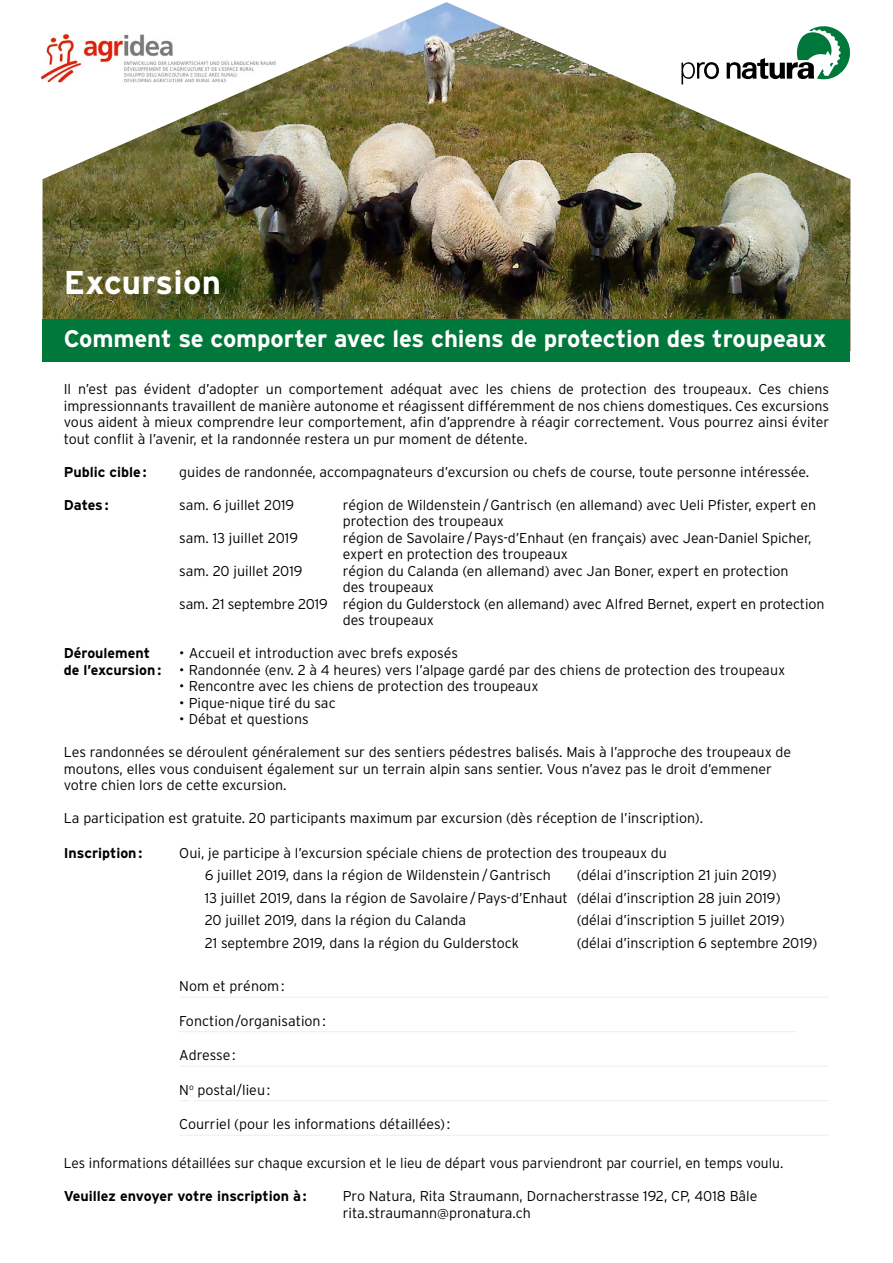
<style>
.page{position:relative;width:893px;height:1263px;background:#fff}
.page>*{position:absolute;margin:0;border:0;box-sizing:border-box;transform-origin:0 0}
.t1{font:700 33px "Interstate";letter-spacing:.01em;color:#fff}
.t2{font:700 24px "Interstate";letter-spacing:-.005em;color:#fff}
.t3{font:300 14.25px/16.5px "Interstate";color:#000}
.t4{font:700 14.25px "Interstate";color:#000}
</style>
<div class="page">
<hr style="left:179px;top:997px;width:650px;height:1px;background:#ecedee">
<hr style="left:179px;top:1031px;width:617px;height:1px;background:#ecedee">
<hr style="left:179px;top:1066px;width:650px;height:1px;background:#ecedee">
<hr style="left:194px;top:1100px;width:635px;height:1px;background:#ecedee">
<hr style="left:179px;top:1135px;width:650px;height:1px;background:#ecedee">
<img style="left:43px;top:2px;width:807px;height:317px">
<div style="left:43px;top:319px;width:807px;height:42px;background:#00783c"></div>
<p class="t1" style="left:64px;top:263px;width:159px">Excursion</p>
<p class="t2" style="left:64px;top:324px;width:764px">Comment se comporter avec les chiens de protection des troupeaux</p>
<p class="t3" style="left:64px;top:381px;width:767px;text-align:justify">Il n’est pas évident d’adopter un comportement adéquat avec les chiens de protection des troupeaux. Ces chiens impressionnants travaillent de manière autonome et réagissent différemment de nos chiens domestiques. Ces excursions vous aident à mieux comprendre leur comportement, afin d’apprendre à réagir correctement. Vous pourrez ainsi éviter tout conflit à l’avenir, et la randonnée restera un pur moment de détente.</p>
<p class="t4" style="left:64px;top:463px;width:84px">Public cible:</p>
<p class="t3" style="left:179px;top:463px;width:632px">guides de randonnée, accompagnateurs d’excursion ou chefs de course, toute personne intéressée.</p>
<p class="t4" style="left:64px;top:496px;width:46px">Dates:</p>
<p class="t3" style="left:179px;top:496px;width:117px">sam. 6 juillet 2019</p>
<p class="t3" style="left:343px;top:496px;width:475px">région de Wildenstein/Gantrisch (en allemand) avec Ueli Pfister, expert en protection des troupeaux</p>
<p class="t3" style="left:179px;top:529px;width:120px">sam. 13 juillet 2019</p>
<p class="t3" style="left:343px;top:529px;width:470px">région de Savolaire/Pays-d’Enhaut (en français) avec Jean-Daniel Spicher,</p>
<p class="t3" style="left:343px;top:546px;width:227px">expert en protection des troupeaux</p>
<p class="t3" style="left:179px;top:562px;width:125px">sam. 20 juillet 2019</p>
<p class="t3" style="left:343px;top:562px;width:447px">région du Calanda (en allemand) avec Jan Boner, expert en protection</p>
<p class="t3" style="left:343px;top:579px;width:93px">des troupeaux</p>
<p class="t3" style="left:179px;top:595px;width:647px">sam. 21 septembre 2019 région du Gulderstock (en allemand) avec Alfred Bernet, expert en protection</p>
<p class="t3" style="left:343px;top:612px;width:93px">des troupeaux</p>
<p class="t4" style="left:64px;top:644px;width:88px">Déroulement</p>
<p class="t3" style="left:179px;top:645px;width:280px">• Accueil et introduction avec brefs exposés</p>
<p class="t4" style="left:64px;top:661px;width:99px">de l’excursion:</p>
<p class="t3" style="left:179px;top:661px;width:607px">• Randonnée (env. 2 à 4 heures) vers l’alpage gardé par des chiens de protection des troupeaux</p>
<p class="t3" style="left:179px;top:678px;width:361px">• Rencontre avec les chiens de protection des troupeaux</p>
<p class="t3" style="left:179px;top:694px;width:158px">• Pique-nique tiré du sac</p>
<p class="t3" style="left:179px;top:711px;width:131px">• Débat et questions</p>
<p class="t3" style="left:64px;top:744px;width:729px">Les randonnées se déroulent généralement sur des sentiers pédestres balisés. Mais à l’approche des troupeaux de moutons, elles vous conduisent également sur un terrain alpin sans sentier. Vous n’avez pas le droit d’emmener</p>
<p class="t3" style="left:64px;top:777px;width:224px">votre chien lors de cette excursion.</p>
<p class="t3" style="left:64px;top:810px;width:641px">La participation est gratuite. 20 participants maximum par excursion (dès réception de l’inscription).</p>
<p class="t4" style="left:64px;top:844px;width:80px">Inscription:</p>
<p class="t3" style="left:179px;top:844px;width:489px">Oui, je participe à l’excursion spéciale chiens de protection des troupeaux du</p>
<p class="t3" style="left:205px;top:867px;width:348px">6 juillet 2019, dans la région de Wildenstein/Gantrisch</p>
<p class="t3" style="left:577px;top:867px;width:201px">(délai d’inscription 21 juin 2019)</p>
<p class="t3" style="left:205px;top:889px;width:577px">13 juillet 2019, dans la région de Savolaire/Pays-d’Enhaut (délai d’inscription 28 juin 2019)</p>
<p class="t3" style="left:205px;top:912px;width:263px">20 juillet 2019, dans la région du Calanda</p>
<p class="t3" style="left:577px;top:912px;width:209px">(délai d’inscription 5 juillet 2019)</p>
<p class="t3" style="left:205px;top:934px;width:316px">21 septembre 2019, dans la région du Gulderstock</p>
<p class="t3" style="left:577px;top:934px;width:242px">(délai d’inscription 6 septembre 2019)</p>
<p class="t3" style="left:179px;top:978px;width:107px">Nom et prénom:</p>
<p class="t3" style="left:179px;top:1012px;width:148px">Fonction/organisation:</p>
<p class="t3" style="left:179px;top:1047px;width:58px">Adresse:</p>
<p class="t3" style="left:179px;top:1081px;width:92px">N<sup>o</sup> postal/lieu:</p>
<p class="t3" style="left:179px;top:1116px;width:273px">Courriel (pour les informations détaillées):</p>
<p class="t3" style="left:64px;top:1155px;width:721px">Les informations détaillées sur chaque excursion et le lieu de départ vous parviendront par courriel, en temps voulu.</p>
<p class="t4" style="left:64px;top:1187px;width:245px">Veuillez envoyer votre inscription à:</p>
<p class="t3" style="left:343px;top:1188px;width:416px">Pro Natura, Rita Straumann, Dornacherstrasse 192, CP, 4018 Bâle</p>
<p class="t3" style="left:343px;top:1204px;width:189px">rita.straumann@pronatura.ch</p>
</div>
